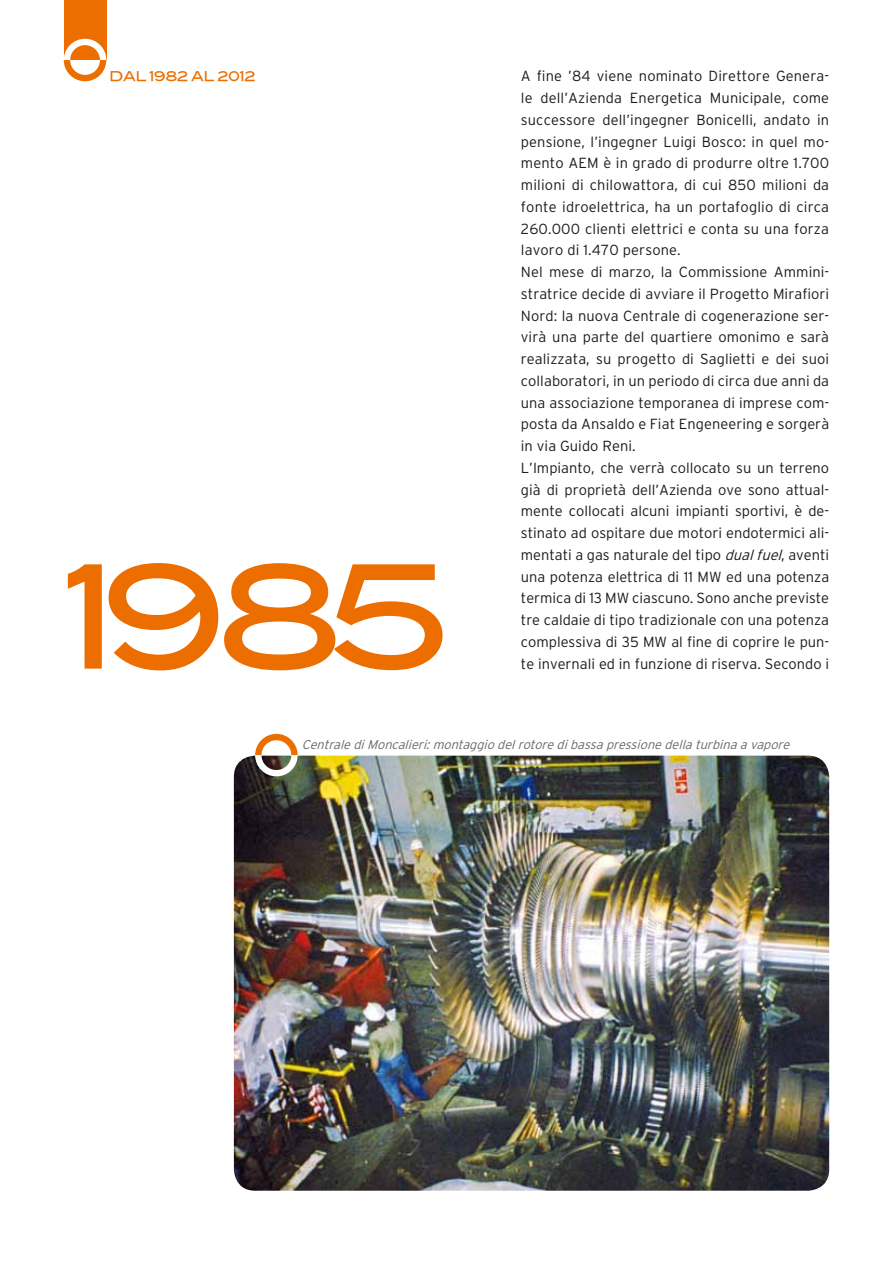
<style>
.page{position:relative;width:893px;height:1263px;background:#fff}
.page>*{position:absolute;margin:0;border:0;box-sizing:border-box;transform-origin:0 0}
.t1{font:144px "Blair Md ITCTT Medium";color:#ed6e00}
.t2{font:300 14.7px/21.8px "Interstate";letter-spacing:.005em;color:#1b1c1f}
.t3{font:13.5px "Blair Md ITCTT Medium";letter-spacing:-.04em;color:#ed6e00}
.t4{font:italic 300 12.75px "Interstate";color:#68676c}
.s1{font-style:italic}
</style>
<div class="page">
<div style="left:64px;top:0;width:42px;height:60px;background:#ed6e00"></div>
<svg style="left:64px;top:39px;width:42px;height:42px"></svg>
<img style="left:234px;top:756px;width:595px;height:435px">
<svg style="left:255px;top:734px;width:43px;height:42px"></svg>
<p class="t3" style="left:109px;top:65px;width:148px">DAL 1982 AL 2012</p>
<p class="t2" style="left:521px;top:65px;width:310px">A fine ’84 viene nominato Direttore Genera&shy;le dell’Azienda Energetica M unicipale, come successore dell’ingegner Bonicelli, andato in pensione, l’ingegner Luigi Bosco: in quel mo&shy;mento AEM è in grado di produrre oltre 1.700 milioni di chilowattora, di cui 850 milioni da fonte idroelettrica, ha un portafoglio di circa 260.000 clienti elettrici e conta su una forza lavoro di 1.470 persone.<br>Nel mese di marzo, la Commissione Ammini&shy;stratrice decide di avviare il Progetto M irafiori Nord: la nuova Centrale di cogenerazione ser&shy;virà una parte del quartiere omonimo e sarà realizzata, su progetto di Saglietti e dei suoi collaboratori, in un periodo di circa due anni da una associazione temporanea di imprese com&shy;posta da Ansaldo e Fiat Engeneering e sorgerà in via Guido Reni.<br>L’Impianto, che verrà collocato su un terreno già di proprietà dell’Azienda ove sono attual&shy;mente collocati alcuni impianti sportivi, è de&shy;stinato ad ospitare due motori endotermici ali&shy;mentati a gas naturale del tipo <span class="s1">dualfuel</span>, aventi una potenza elettrica di 11 MW ed una potenza termica di 13 MW ciascuno. Sono anche previste tre caldaie di tipo tradizionale con una potenza complessiva di 35 MW al fine di coprire le pun-</p>
<h1 class="t1" style="left:64px;top:499px;width:393px">1985</h1>
<p class="t2" style="left:521px;top:652px;width:310px">te invernali ed in funzione di riserva. Secondo i</p>
<p class="t4" style="left:302px;top:737px;width:493px">CentralediMoncalieri:montaggio delrotoredibassapressionedellaturbinaavapore</p>
</div>
